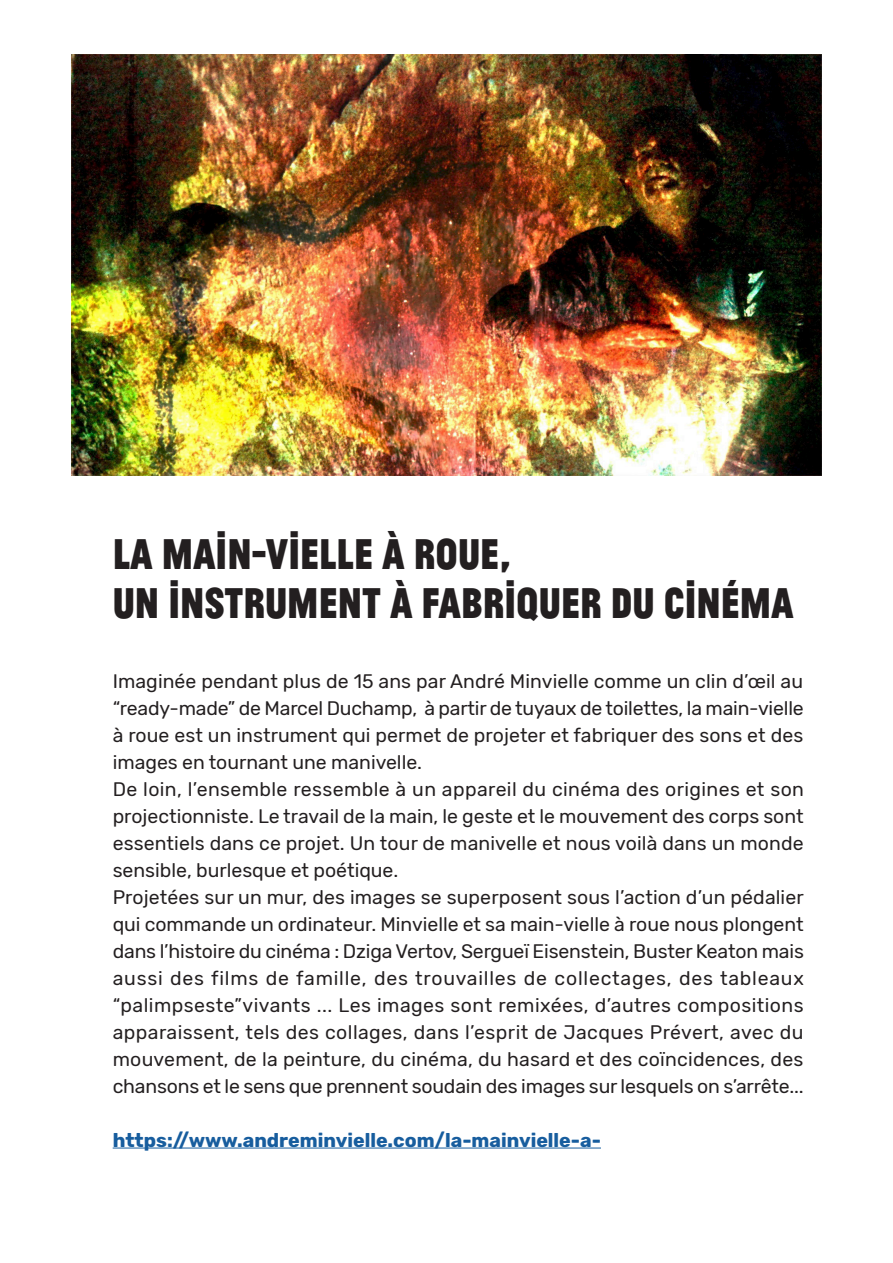
<style>
.page{position:relative;width:893px;height:1263px;background:#fff}
.page>*{position:absolute;margin:0;border:0;box-sizing:border-box;transform-origin:0 0}
.t1{font:700 45px "Jean Luc";color:#231f20}
.t2{font:19.5px/27px "Rubik";color:#231f20;text-align:justify}
.t3{font:700 19.5px "Rubik";color:#175d9e}
</style>
<div class="page">
<hr style="left:113px;top:1147px;width:488px;height:1px;background:#175d9e">
<img style="left:71px;top:54px;width:750px;height:422px">
<p class="t1" style="left:113px;top:523px;width:400px">LA MAIN-VIELLE À ROUE,</p>
<p class="t1" style="left:113px;top:572px;width:683px">UN INSTRUMENT À FABRIQUER DU CINÉMA</p>
<p class="t2" style="left:113px;top:668px;width:693px">Imaginée pendant plus de 15 ans par André Minvielle comme un clin d’œil au “ready-made” de Marcel Duchamp, à partir de tuyaux de toilettes, la main-vielle à roue est un instrument qui permet de projeter et fabriquer des sons et des images en tournant une manivelle.</p>
<p class="t2" style="left:113px;top:776px;width:693px">De loin, l’ensemble ressemble à un appareil du cinéma des origines et son projectionniste. Le travail de la main, le geste et le mouvement des corps sont essentiels dans ce projet. Un tour de manivelle et nous voilà dans un monde sensible, burlesque et poétique.</p>
<p class="t2" style="left:113px;top:884px;width:693px">Projetées sur un mur, des images se superposent sous l’action d’un pédalier qui commande un ordinateur. Minvielle et sa main-vielle à roue nous plongent dans l’histoire du cinéma : Dziga Vertov, Sergueï Eisenstein, Buster Keaton mais aussi des films de famille, des trouvailles de collectages, des tableaux “palimpseste”vivants ... Les images sont remixées, d’autres compositions apparaissent, tels des collages, dans l’esprit de Jacques Prévert, avec du mouvement, de la peinture, du cinéma, du hasard et des coïncidences, des chansons et le sens que prennent soudain des images sur lesquels on s’arrête...</p>
<p class="t3" style="left:113px;top:1129px;width:490px">https://www.andreminvielle.com/la-mainvielle-a-</p>
</div>
